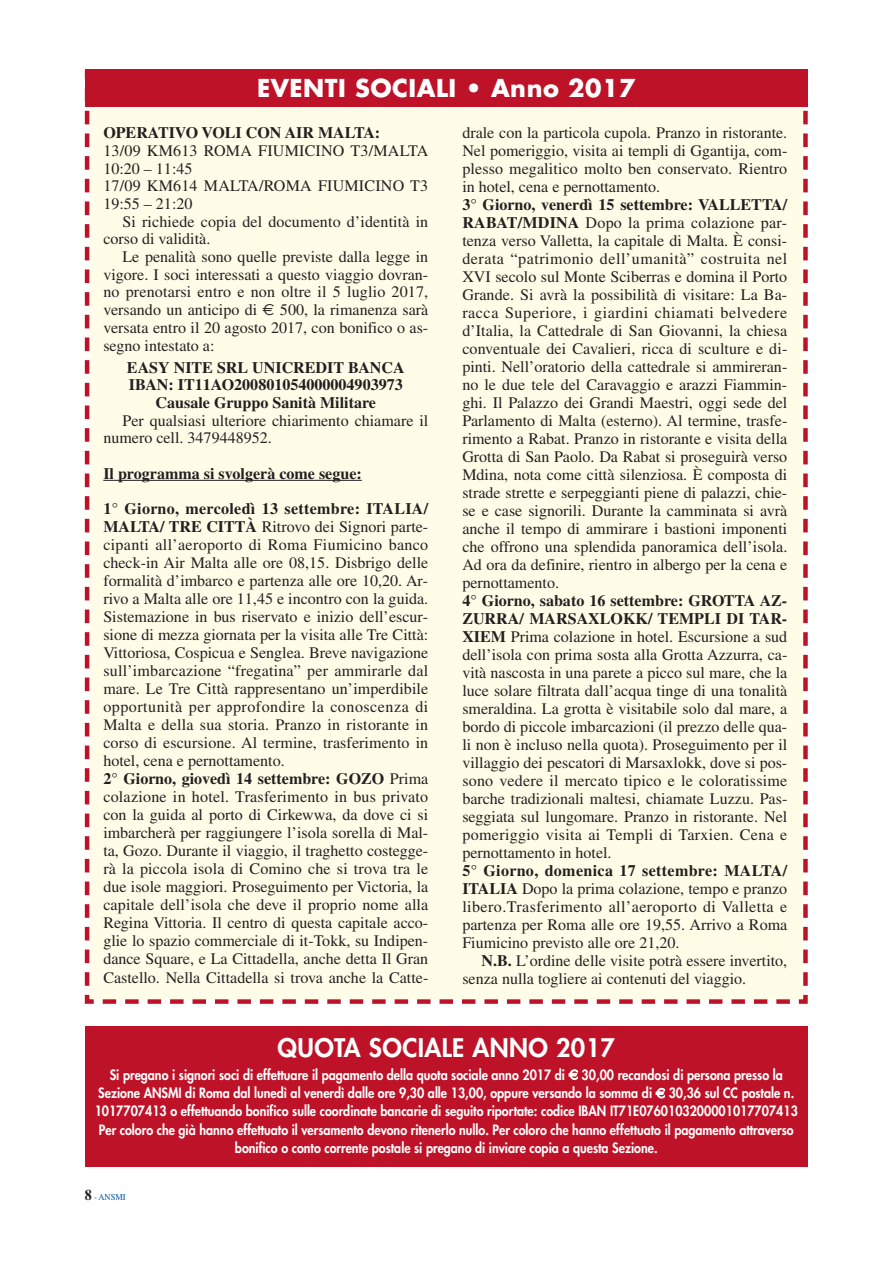
<style>
.page{position:relative;width:893px;height:1263px;background:#fff}
.page>*{position:absolute;margin:0;border:0;box-sizing:border-box;transform-origin:0 0}
.t1{font:800 24.9px "Futura";letter-spacing:.015em;color:#fff}
.t2{font:700 24px "Futura";letter-spacing:.02em;color:#fff}
.t3{font:16.05px/18px "Times";color:#231f20}
.t4{font:700 16.05px/17.7px "Times";color:#231f20;text-align:center}
.t5{font:800 13.8px/18.5px "Futura";color:#fff;text-align:center;scale:.9 1}
.t6{font:9px "Times";color:#0054a4;scale:.94 1}
.s1{font-family:"Euro Sans"}
.s2{font-weight:700}
.s3{font-family:"Euro Sans";font-weight:400}
.s4{font-weight:700;font-size:15px;color:#231f20}
</style>
<div class="page">
<div style="left:84px;top:70px;width:724px;height:934px;background:#fffde8"></div>
<div style="left:85px;top:69px;width:723px;height:37px;background:#be1228"></div>
<hr style="left:103px;top:480px;width:31px;height:1px;background:#231f20">
<hr style="left:134px;top:480px;width:99px;height:1px;background:#231f20">
<hr style="left:233px;top:480px;width:129px;height:1px;background:#231f20">
<div style="left:85px;top:1026px;width:723px;height:140px;background:#be1228"></div>
<h2 class="t2" style="left:257px;top:77px;width:380px">EVENTI SOCIALI • Anno 2017</h2>
<p class="t4" style="left:103px;top:125px;width:278px">OPERATIVO VOLI CON AIR MALTA:</p>
<p class="t3" style="left:103px;top:143px;width:326px">13/09 KM613 ROMA FIUMICINO T3/MALTA<br>10:20 – 11:45<br>17/09 KM614 MALTA/ROMA FIUMICINO T3<br>19:55 – 21:20</p>
<p class="t3" style="left:103px;top:214px;width:326px;text-indent:19px">Si richiede copia del documento d’identità in corso di validità.</p>
<p class="t3" style="left:103px;top:249px;width:326px;text-align:justify;text-indent:19px">Le penalità sono quelle previste dalla legge in vigore. I soci interessati a questo viaggio dovran&shy;no prenotarsi entro e non oltre il 5 luglio 2017, versando un anticipo di <span class="s1">€</span> 500, la rimanenza sarà versata entro il 20 agosto 2017, con bonifico o as&shy;segno intestato a:</p>
<p class="t4" style="left:127px;top:360px;width:279px">EASY NITE SRL UNICREDIT BANCA<br>IBAN: IT11AO200801054000004903973<br>Causale Gruppo Sanità Militare</p>
<p class="t3" style="left:103px;top:413px;width:326px;text-indent:19px">Per qualsiasi ulteriore chiarimento chiamare il numero cell. 3479448952.</p>
<p class="t4" style="left:103px;top:466px;width:260px">Il programma si svolgerà come segue:</p>
<p class="t3" style="left:103px;top:502px;width:326px"><span class="s2">1° Giorno, mercoledì 13 settembre: ITALIA/ MALTA/ TRE CITTÀ</span> Ritrovo dei Signori parte&shy;cipanti all’aeroporto di Roma Fiumicino banco check-in Air Malta alle ore 08,15. Disbrigo delle formalità d’imbarco e partenza alle ore 10,20. Ar&shy;rivo a Malta alle ore 11,45 e incontro con la guida.<br>Sistemazione in bus riservato e inizio dell’escur&shy;sione di mezza giornata per la visita alle Tre Città:<br>Vittoriosa, Cospicua e Senglea. Breve navigazione sull’imbarcazione “fregatina” per ammirarle dal mare. Le Tre Città rappresentano un’imperdibile opportunità per approfondire la conoscenza di Malta e della sua storia. Pranzo in ristorante in corso di escursione. Al termine, trasferimento in hotel, cena e pernottamento.<br><span class="s2">2° Giorno, giovedì 14 settembre: GOZO</span> Prima colazione in hotel. Trasferimento in bus privato con la guida al porto di Cirkewwa, da dove ci si imbarcherà per raggiungere l’isola sorella di Mal&shy;ta, Gozo. Durante il viaggio, il traghetto costegge&shy;rà la piccola isola di Comino che si trova tra le due isole maggiori. Proseguimento per Victoria, la capitale dell’isola che deve il proprio nome alla Regina Vittoria. Il centro di questa capitale acco&shy;glie lo spazio commerciale di it-Tokk, su Indipen&shy;dance Square, e La Cittadella, anche detta Il Gran Castello. Nella Cittadella si trova anche la Catte-</p>
<p class="t3" style="left:462px;top:125px;width:326px;text-align:justify">drale con la particola cupola. Pranzo in ristorante.<br>Nel pomeriggio, visita ai templi di Ggantija, com&shy;plesso megalitico molto ben conservato. Rientro in hotel, cena e pernottamento.</p>
<p class="t3" style="left:462px;top:197px;width:326px;text-align:justify"><span class="s2">3° Giorno, venerdì 15 settembre: VALLETTA/ RABAT/MDINA</span> Dopo la prima colazione par&shy;tenza verso Valletta, la capitale di Malta. È consi&shy;derata “patrimonio dell’umanità” costruita nel XVI secolo sul Monte Sciberras e domina il Porto Grande. Si avrà la possibilità di visitare: La Ba&shy;racca Superiore, i giardini chiamati belvedere d’Italia, la Cattedrale di San Giovanni, la chiesa conventuale dei Cavalieri, ricca di sculture e di&shy;pinti. Nell’oratorio della cattedrale si ammireran&shy;no le due tele del Caravaggio e arazzi Fiammin&shy;ghi. Il Palazzo dei Grandi Maestri, oggi sede del Parlamento di Malta (esterno). Al termine, trasfe&shy;rimento a Rabat. Pranzo in ristorante e visita della Grotta di San Paolo. Da Rabat si proseguirà verso Mdina, nota come città silenziosa. È composta di strade strette e serpeggianti piene di palazzi, chie&shy;se e case signorili. Durante la camminata si avrà anche il tempo di ammirare i bastioni imponenti che offrono una splendida panoramica dell’isola.<br>Ad ora da definire, rientro in albergo per la cena e pernottamento.</p>
<p class="t3" style="left:462px;top:593px;width:326px;text-align:justify"><span class="s2">4° Giorno, sabato 16 settembre: GROTTA AZ-ZURRA/ MARSAXLOKK/ TEMPLI DI TAR-XIEM</span> Prima colazione in hotel. Escursione a sud dell’isola con prima sosta alla Grotta Azzurra, ca&shy;vità nascosta in una parete a picco sul mare, che la luce solare filtrata dall’acqua tinge di una tonalità smeraldina. La grotta è visitabile solo dal mare, a bordo di piccole imbarcazioni (il prezzo delle qua&shy;li non è incluso nella quota). Proseguimento per il villaggio dei pescatori di Marsaxlokk, dove si pos&shy;sono vedere il mercato tipico e le coloratissime barche tradizionali maltesi, chiamate Luzzu. Pas&shy;seggiata sul lungomare. Pranzo in ristorante. Nel pomeriggio visita ai Templi di Tarxien. Cena e pernottamento in hotel.</p>
<p class="t3" style="left:462px;top:863px;width:326px;text-align:justify"><span class="s2">5° Giorno, domenica 17 settembre: MALTA/ ITALIA</span> Dopo la prima colazione, tempo e pranzo libero.Trasferimento all’aeroporto di Valletta e partenza per Roma alle ore 19,55. Arrivo a Roma Fiumicino previsto alle ore 21,20.</p>
<p class="t3" style="left:462px;top:953px;width:326px;text-indent:19px"><span class="s2">N.B.</span> L’ordine delle visite potrà essere invertito, senza nulla togliere ai contenuti del viaggio.</p>
<h1 class="t1" style="left:277px;top:1036px;width:339px">QUOTA SOCIALE ANNO 2017</h1>
<p class="t5" style="left:95px;top:1066px;width:783px">Si pregano i signori soci di effettuare il pagamento della quota sociale anno 2017 di <span class="s3">€</span> 30,00 recandosi di persona presso la Sezione ANSMI di Roma dal lunedì al venerdì dalle ore 9,30 alle 13,00, oppure versando la somma di <span class="s3">€</span> 30,36 sul CC postale n.<br>1017707413 o effettuando bonifico sulle coordinate bancarie di seguito riportate: codice IBAN IT71E0760103200001017707413<br>Per coloro che già hanno effettuato il versamento devono ritenerlo nullo. Per coloro che hanno effettuato il pagamento attraverso bonifico o conto corrente postale si pregano di inviare copia a questa Sezione.</p>
<p class="t6" style="left:85px;top:1193px;width:45px"><span class="s4">8</span> - ANSMI</p>
</div>
